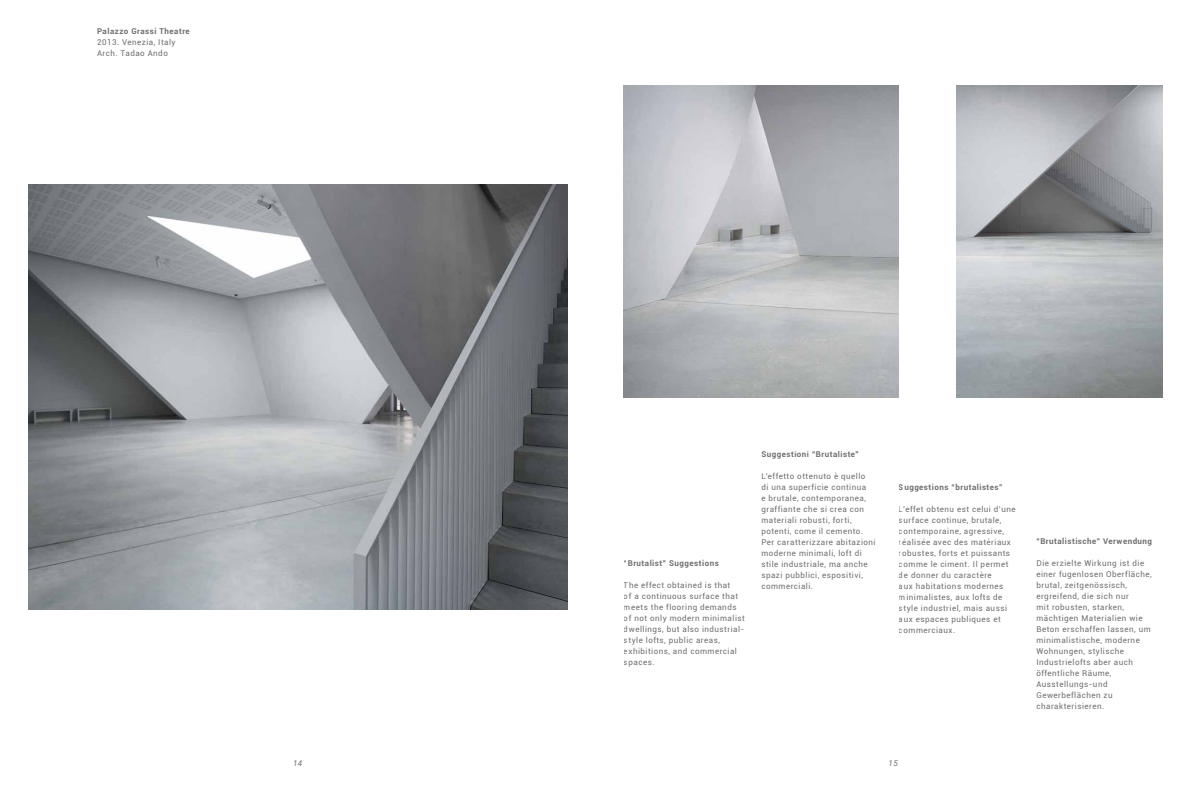
<style>
.page{position:relative;width:1191px;height:794px;background:#fff}
.page>*{position:absolute;margin:0;border:0;box-sizing:border-box;transform-origin:0 0}
.t1{font:8px/11px "Roboto";letter-spacing:.06em;color:#6d6e71}
.t2{font:700 8px "Roboto";letter-spacing:.06em;color:#6d6e71}
.t3{font:italic 8px "Roboto";color:#6d6e71}
</style>
<div class="page">
<img style="left:28px;top:184px;width:539px;height:425px">
<img style="left:624px;top:85px;width:275px;height:312px">
<img style="left:956px;top:85px;width:206px;height:312px">
<p class="t2" style="left:97px;top:26px;width:94px">Palazzo Grassi Theatre</p>
<p class="t1" style="left:97px;top:37px;width:80px">2013. Venezia, Italy<br>Arch. Tadao Ando</p>
<p class="t2" style="left:624px;top:557px;width:96px">“Brutalist” Suggestions</p>
<p class="t1" style="left:624px;top:579px;width:122px">The effect obtained is that<br>of a continuous surface that meets the flooring demands of not only modern minimalist dwellings, but also industrial&shy;style lofts, public areas, exhibitions, and commercial spaces.</p>
<p class="t2" style="left:761px;top:449px;width:99px">Suggestioni “Brutaliste”</p>
<p class="t1" style="left:761px;top:470px;width:116px">L’effetto ottenuto è quello<br>di una superficie continua<br>e brutale, contemporanea, graffiante che si crea con materiali robusti, forti, potenti, come il cemento.<br>Per caratterizzare abitazioni moderne minimali, loft di stile industriale, ma anche spazi pubblici, espositivi, commerciali.</p>
<p class="t2" style="left:899px;top:481px;width:105px">Suggestions “brutalistes”</p>
<p class="t1" style="left:899px;top:503px;width:118px">L’effet obtenu est celui d’une surface continue, brutale, contemporaine, agressive, réalisée avec des matériaux robustes, forts et puissants comme le ciment. Il permet de donner du caractère<br>aux habitations modernes minimalistes, aux lofts de style industriel, mais aussi aux espaces publiques et commerciaux.</p>
<p class="t3" style="left:293px;top:757px;width:11px">14</p>
<p class="t3" style="left:888px;top:757px;width:11px">15</p>
<p class="t2" style="left:1036px;top:535px;width:117px">“Brutalistische” Verwendung</p>
<p class="t1" style="left:1036px;top:557px;width:117px">Die erzielte Wirkung ist die einer fugenlosen Oberfläche, brutal, zeitgenössisch, ergreifend, die sich nur<br>mit robusten, starken, mächtigen Materialien wie<br>Beton erschaffen lassen, um minimalistische, moderne<br>Wohnungen, stylische<br>Industrielofts aber auch öffentliche Räume,<br>Ausstellungs-und<br>Gewerbeflächen zu charakterisieren.</p>
</div>
